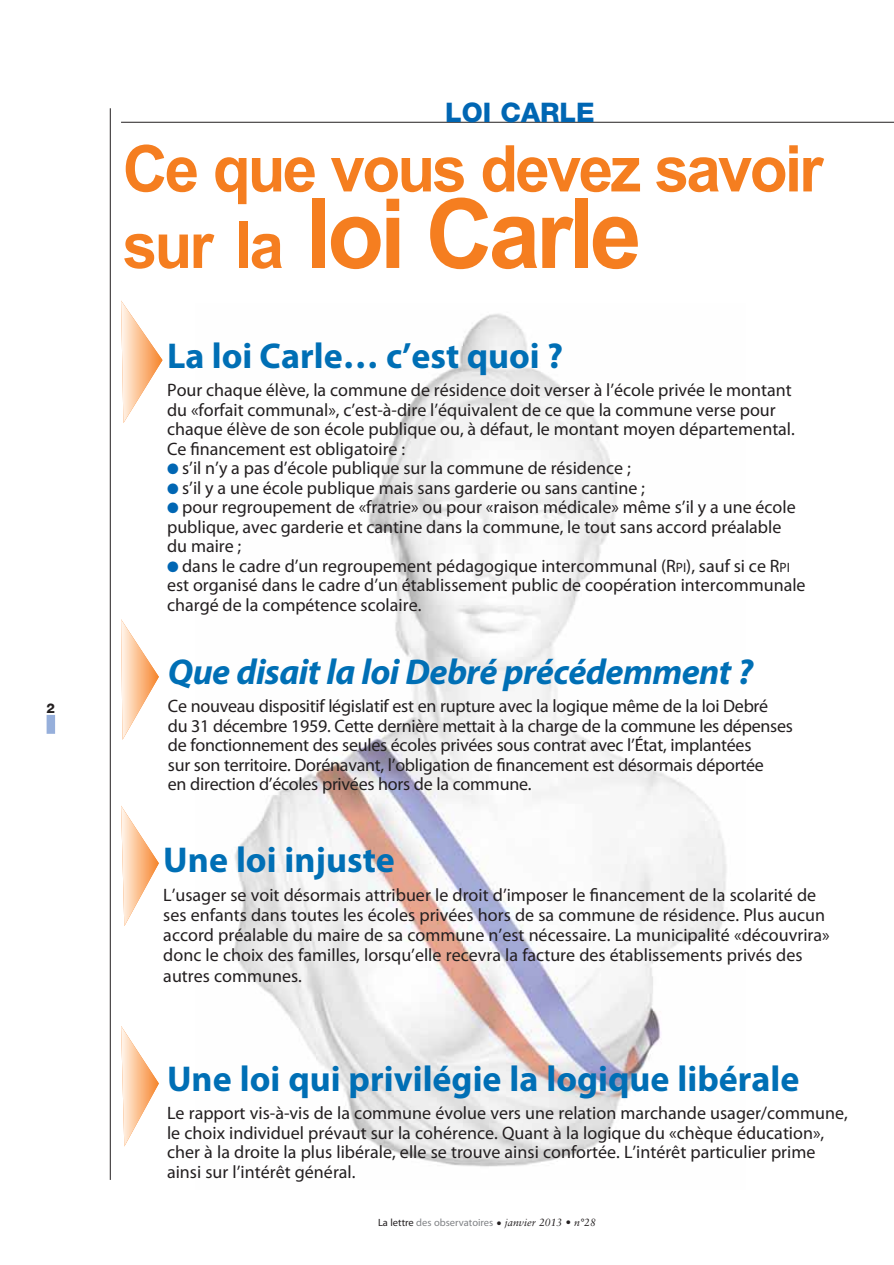
<style>
.page{position:relative;width:894px;height:1265px;background:#fff}
.page>*{position:absolute;margin:0;border:0;box-sizing:border-box;transform-origin:0 0}
.t1{font:700 96.75px "Arial";letter-spacing:-.045em;color:#f57e20;scale:.96 1}
.t2{font:700 64.5px "Arial";letter-spacing:-.045em;color:#f57e20;scale:.96 1}
.t3{font:700 36px "Myriad Pro";color:#006fb5}
.t4{font:italic 700 36px "Myriad Pro";letter-spacing:-.015em;color:#006fb5}
.t5{font:800 27px "Helvetica Neue";color:#0066b3}
.t6{font:18px/19.5px "Myriad Pro";color:#231f20}
.t7{font:800 13.5px "Helvetica Neue";color:#231f20}
.t8{font:10.5px "Myriad Pro";color:#808285}
.s1{font-size:64.5px}
.s2{color:#0066b3}
.s3{font-size:13.5px}
.s4{color:#231f20}
.s5{font-family:"Helvetica Neue";color:#231f20}
.s6{font-family:"Sabon";font-style:italic;color:#231f20}
</style>
<div class="page">
<img style="left:234px;top:313px;width:493px;height:854px">
<div style="left:47px;top:715px;width:8px;height:19px;background:#96afdb"></div>
<hr style="left:110px;top:108px;width:1px;height:1072px;background:#231f20">
<hr style="left:121px;top:122px;width:772px;height:1px;background:#231f20">
<svg style="left:121px;top:806px;width:38px;height:120px"></svg>
<svg style="left:121px;top:1026px;width:38px;height:120px"></svg>
<svg style="left:121px;top:619px;width:38px;height:121px"></svg>
<svg style="left:121px;top:300px;width:41px;height:123px"></svg>
<p class="t7" style="left:47px;top:703px;width:10px">2</p>
<h3 class="t5" style="left:445px;top:103px;width:151px">LOI CARLE</h3>
<h2 class="t2" style="left:123px;top:145px;width:731px">Ce que vous devez savoir</h2>
<h1 class="t1" style="left:123px;top:199px;width:542px"><span class="s1">sur la</span> loi Carle</h1>
<h3 class="t3" style="left:167px;top:342px;width:397px">La loi Carle… c’est quoi ?</h3>
<p class="t6" style="left:167px;top:382px;width:629px">Pour chaque élève, la commune de résidence doit verser à l’école privée le montant du «forfait communal», c’est-à-dire l’équivalent de ce que la commune verse pour chaque élève de son école publique ou, à défaut, le montant moyen départemental.<br>Ce financement est obligatoire :</p>
<p class="t6" style="left:167px;top:460px;width:465px"><span class="s2">●</span> s’il n’y a pas d’école publique sur la commune de résidence ;</p>
<p class="t6" style="left:167px;top:479px;width:479px"><span class="s2">●</span> s’il y a une école publique mais sans garderie ou sans cantine ;</p>
<p class="t6" style="left:167px;top:499px;width:630px"><span class="s2">●</span> pour regroupement de «fratrie» ou pour «raison médicale» même s’il y a une école publique, avec garderie et cantine dans la commune, le tout sans accord préalable du maire ;</p>
<p class="t6" style="left:167px;top:557px;width:640px"><span class="s2">●</span> dans le cadre d’un regroupement pédagogique intercommunal (R<span class="s3">PI</span>), sauf si ce R<span class="s3">PI </span>est organisé dans le cadre d’un établissement public de coopération intercommunale chargé de la compétence scolaire.</p>
<h3 class="t4" style="left:168px;top:651px;width:587px">Que disait la loi Debré précédemment ?</h3>
<p class="t6" style="left:168px;top:698px;width:626px">Ce nouveau dispositif législatif est en rupture avec la logique même de la loi Debré<br>du 31 décembre 1959. Cette dernière mettait à la charge de la commune les dépenses de fonctionnement des seules écoles privées sous contrat avec l’État, implantées<br>sur son territoire. Dorénavant, l’obligation de financement est désormais déportée<br>en direction d’écoles privées hors de la commune.</p>
<h3 class="t3" style="left:163px;top:845px;width:233px">Une loi injuste</h3>
<p class="t6" style="left:163px;top:886px;width:667px;line-height:20.2px">L’usager se voit désormais attribuer le droit d’imposer le financement de la scolarité de ses enfants dans toutes les écoles privées hors de sa commune de résidence. Plus aucun accord préalable du maire de sa commune n’est nécessaire. La municipalité «découvrira» donc le choix des familles, lorsqu’elle recevra la facture des établissements privés des autres communes.</p>
<h3 class="t3" style="left:167px;top:1065px;width:634px">Une loi qui privilégie la logique libérale</h3>
<p class="t6" style="left:167px;top:1105px;width:682px">Le rapport vis-à-vis de la commune évolue vers une relation marchande usager/commune, le choix individuel prévaut sur la cohérence. Quant à la logique du «chèque éducation», cher à la droite la plus libérale, elle se trouve ainsi confortée. L’intérêt particulier prime ainsi sur l’intérêt général.</p>
<p class="t8" style="left:378px;top:1218px;width:219px"><span class="s4">La lettre</span> des observatoires <span class="s5">•</span> <span class="s6">janvier 2013</span> <span class="s5">•</span> <span class="s6">n°28</span></p>
</div>
